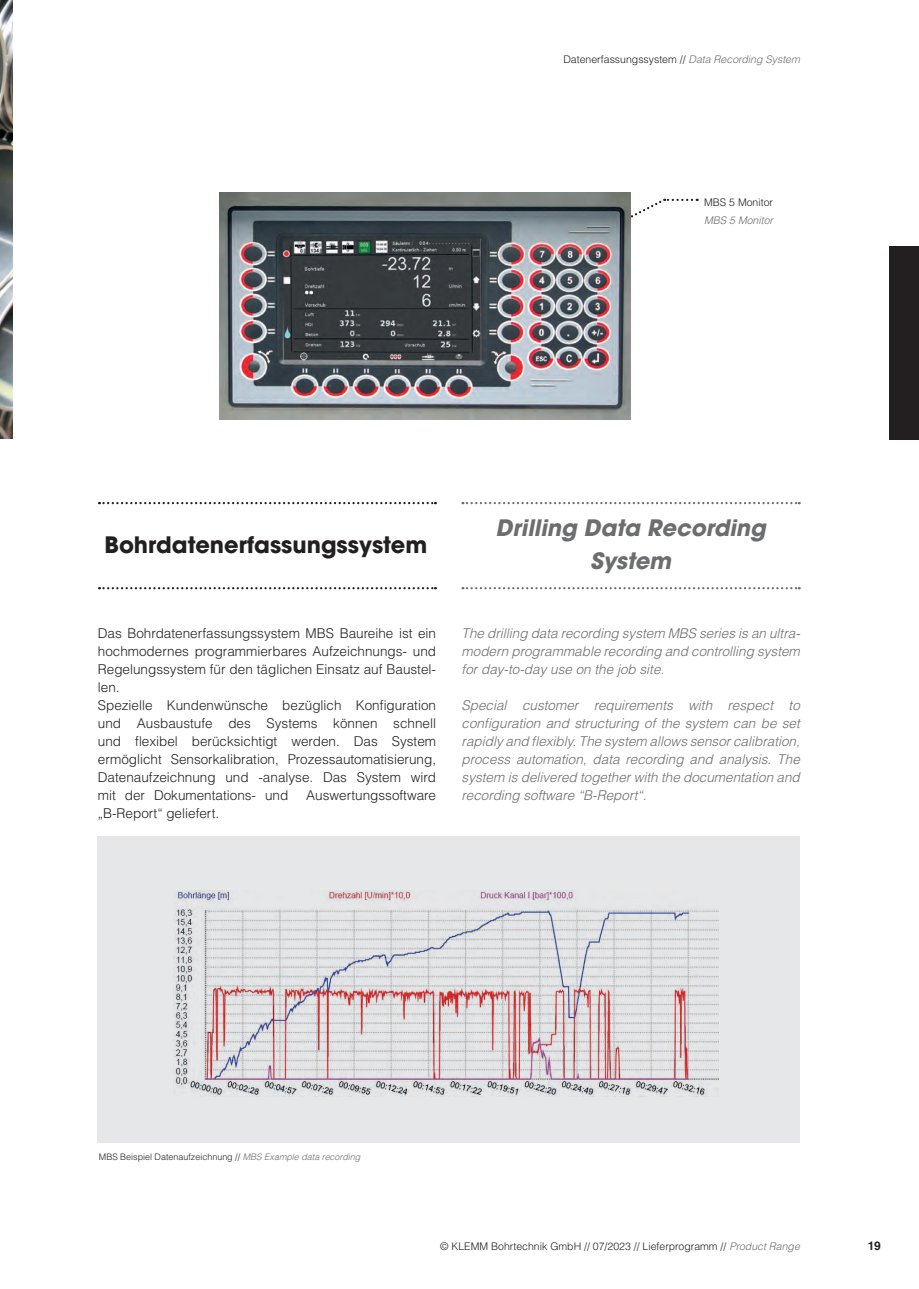
<style>
.page{position:relative;width:919px;height:1289px;background:#fff}
.page>*{position:absolute;margin:0;border:0;box-sizing:border-box;transform-origin:0 0}
.t1{font:italic 700 22.5px/32.8px "ITC Avant Garde Std";color:#6c6d70;text-align:center}
.t2{font:700 22.5px "ITC Avant Garde Std";color:#231f20}
.t3{font:300 13.5px/18px "Helvetica LT Std";color:#231f20}
.t4{font:italic 300 13.5px/18px "Helvetica LT Std";color:#6c6d70;text-align:justify}
.t5{font:700 12px "Helvetica LT Std";color:#231f20}
.t6{font:300 10.5px "Helvetica LT Std";color:#231f20}
.t7{font:italic 300 10.5px "Helvetica LT Std";color:#6c6d70}
.t8{font:300 9px "Helvetica LT Std";color:#231f20}
.s1{font-style:italic;color:#6c6d70}
</style>
<div class="page">
<div style="left:889px;top:247px;width:29px;height:193px;background:#231f20"></div>
<svg style="left:99px;top:502px;width:337px;height:2px"></svg>
<svg style="left:462px;top:502px;width:337px;height:2px"></svg>
<svg style="left:99px;top:587px;width:337px;height:2px"></svg>
<svg style="left:462px;top:587px;width:337px;height:2px"></svg>
<img style="left:0;top:0;width:13px;height:438px">
<div style="left:98px;top:836px;width:701px;height:306px;background:#e6e7e9"></div>
<img style="left:173px;top:890px;width:545px;height:206px">
<svg style="left:630px;top:199px;width:67px;height:29px"></svg>
<img style="left:219px;top:192px;width:411px;height:227px">
<p class="t6" style="left:563px;top:53px;width:238px">Datenerfassungssystem // <span class="s1">Data Recording System</span></p>
<p class="t6" style="left:704px;top:196px;width:70px">MBS 5 Monitor</p>
<p class="t7" style="left:704px;top:214px;width:70px">MBS 5 Monitor</p>
<h1 class="t2" style="left:105px;top:529px;width:324px">Bohrdatenerfassungssystem</h1>
<p class="t3" style="left:98px;top:624px;width:340px">Das Bohrdatenerfassungssystem MBS Baureihe ist ein hochmodernes programmierbares Aufzeichnungs- und Regelungssystem für den täglichen Einsatz auf Baustel&shy;len.<br>Spezielle Kundenwünsche bezüglich Konfiguration und Ausbaustufe des Systems können schnell und flexibel berücksichtigt werden. Das System ermöglicht Sensorkalibration, Prozessautomatisierung, Datenaufzeichnung und -analyse. Das System wird mit der Dokumentations- und</p>
<p class="t3" style="left:306px;top:786px;width:131px">Auswertungssoftware</p>
<p class="t3" style="left:98px;top:804px;width:123px">„B-Report“ geliefert.</p>
<h1 class="t1" style="left:495px;top:511px;width:272px">Drilling Data Recording<br>System</h1>
<p class="t4" style="left:461px;top:624px;width:340px">The drilling data recording system MBS series is an ultra&shy;modern programmable recording and controlling system for day-to-day use on the job site.</p>
<p class="t4" style="left:461px;top:696px;width:340px">Special customer requirements with respect to configuration and structuring of the system can be set rapidly and flexibly. The system allows sensor calibration, process automation, data recording and analysis. The system is delivered together with the documentation and recording software “B-Report“.</p>
<p class="t8" style="left:99px;top:1151px;width:263px">MBS Beispiel Datenaufzeichnung // <span class="s1">MBS Example data recording</span></p>
<p class="t6" style="left:440px;top:1239px;width:361px">© KLEMM Bohrtechnik GmbH // 07/2023 // Lieferprogramm // <span class="s1">Product Range</span></p>
<p class="t5" style="left:867px;top:1238px;width:14px">19</p>
</div>
